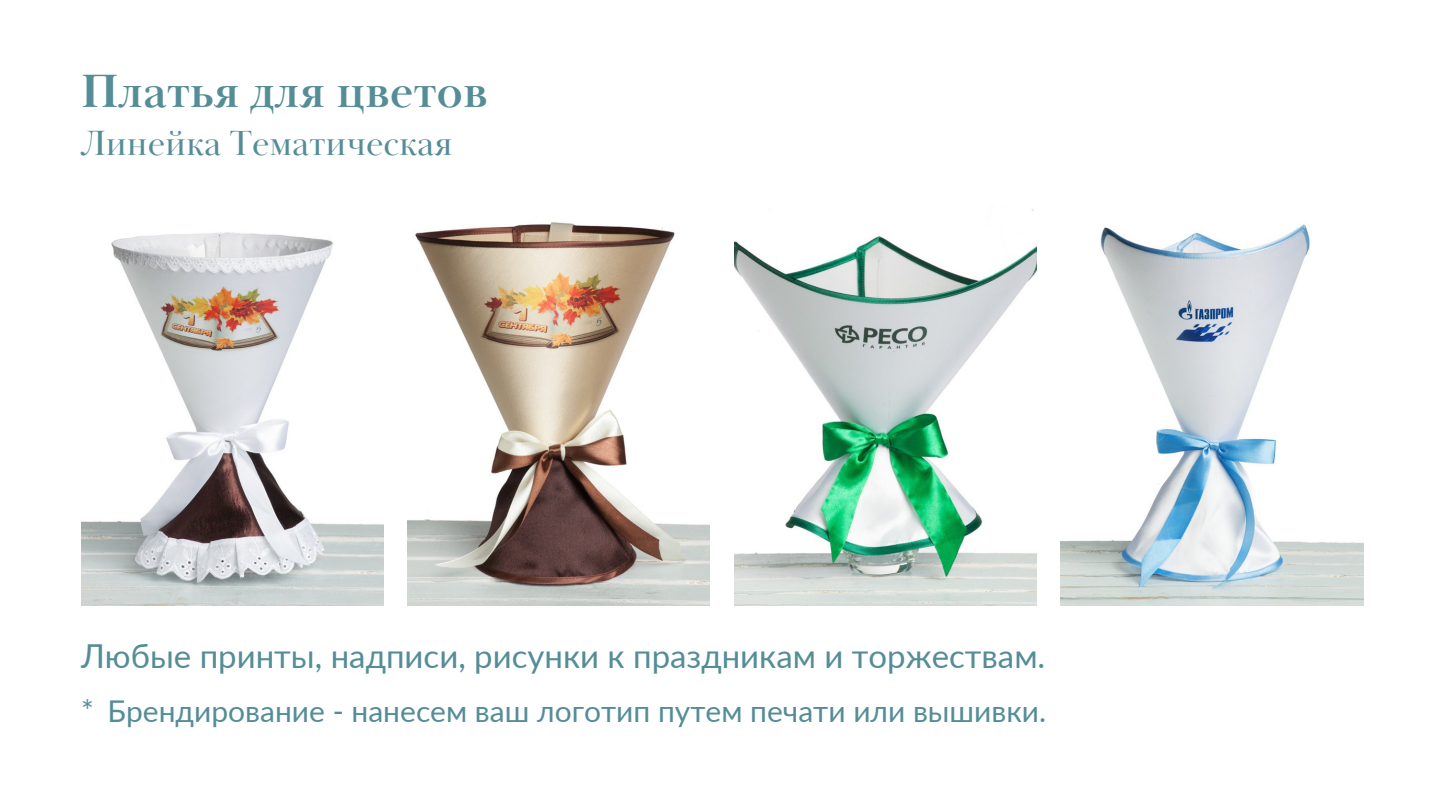
<style>
.page{position:relative;width:1440px;height:810px;background:#fff}
.page>*{position:absolute;margin:0;border:0;box-sizing:border-box;transform-origin:0 0}
.t1{font:700 48px "Baskerville Display PT";color:#558d97}
.t2{font:36px "Baskerville Display PT";color:#558d97}
.t3{font:33px "Lato";color:#558d97}
.t4{font:30px "Lato";color:#558d97}
</style>
<div class="page">
<img style="left:81px;top:232px;width:302px;height:373px">
<img style="left:408px;top:222px;width:302px;height:383px">
<img style="left:734px;top:209px;width:302px;height:396px">
<img style="left:1061px;top:224px;width:302px;height:381px">
<h1 class="t1" style="left:81px;top:62px;width:408px">Платья для цветов</h1>
<p class="t2" style="left:81px;top:121px;width:373px">Линейка Тематическая</p>
<p class="t3" style="left:81px;top:635px;width:966px">Любые принты, надписи, рисунки к праздникам и торжествам.</p>
<p class="t4" style="left:81px;top:693px;width:967px">* Брендирование - нанесем ваш логотип путем печати или вышивки.</p>
</div>
